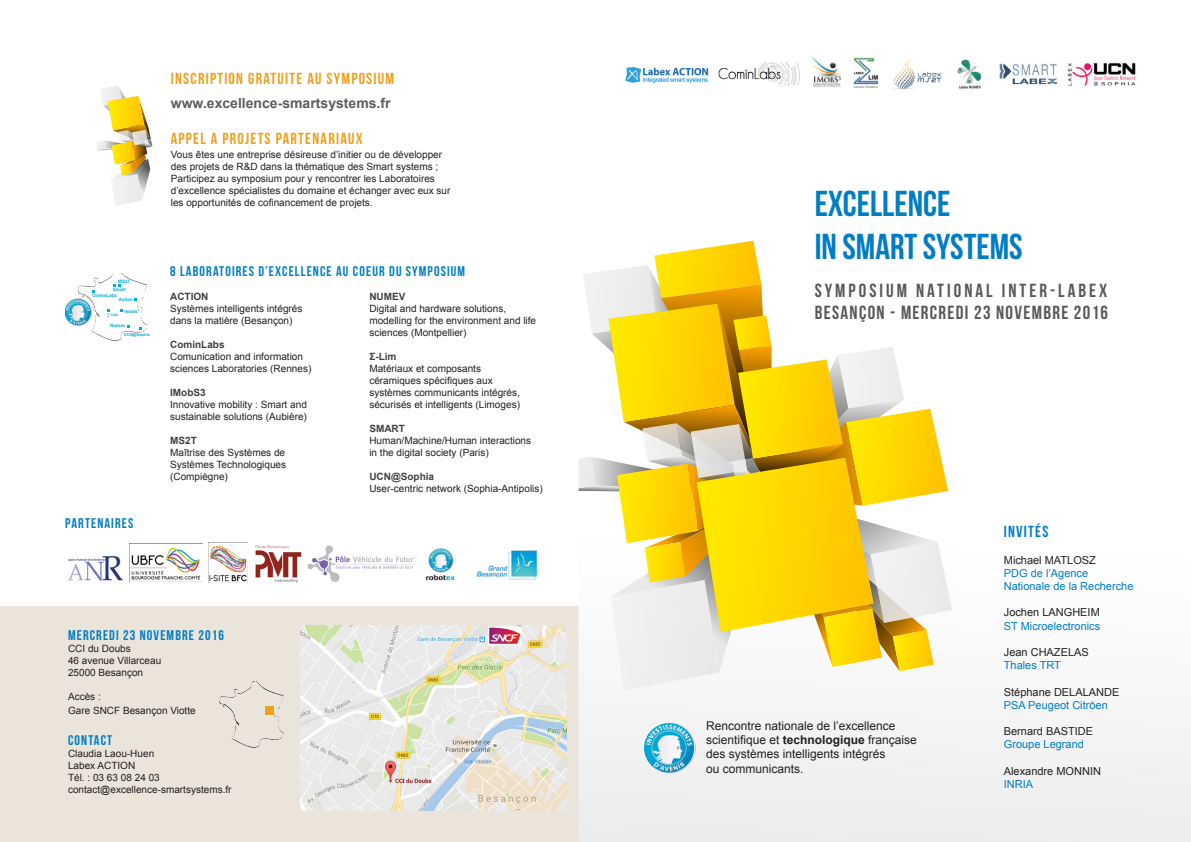
<style>
.page{position:relative;width:1191px;height:842px;background:#fff}
.page>*{position:absolute;margin:0;border:0;box-sizing:border-box;transform-origin:0 0}
.t1{font:36px/43.2px "Bebas Neue";color:#007dc3}
.t2{font:19px/22.8px "Bebas Neue";letter-spacing:.07em;color:#58595b}
.t3{font:16px "Bebas Neue";letter-spacing:.08em;color:#eba11f}
.t4{font:16px "Bebas Neue";letter-spacing:.08em;color:#007dc3}
.t5{font:14px "Bebas Neue";letter-spacing:.08em;color:#007dc3}
.t6{font:700 14px "Arial";color:#5d5e60}
.t7{font:12px/14.4px "Arial";color:#231f20}
.t8{font:11px/13.2px "Arial";color:#007dc3}
.t9{font:11px "Arial";color:#231f20}
.t10{font:10px/12px "Arial";color:#231f20}
.t11{font:700 10px "Arial";color:#414142}
.t12{font:700 4.6px/7.9px "Arial";color:#00acd5}
.t13{font:700 4px "Arial";color:#00acd5}
.s1{font-weight:700}
</style>
<div class="page">
<div style="left:0;top:607px;width:595px;height:235px;background:#eae4db"></div>
<svg style="left:578px;top:240px;width:613px;height:602px"></svg>
<svg style="left:578px;top:241px;width:374px;height:450px"></svg>
<img style="left:78px;top:274px;width:69px;height:66px">
<img style="left:66px;top:299px;width:26px;height:26px">
<svg style="left:113px;top:284px;width:8px;height:3px"></svg>
<img style="left:625px;top:56px;width:511px;height:33px">
<img style="left:300px;top:625px;width:266px;height:186px">
<img style="left:643px;top:722px;width:52px;height:51px">
<img style="left:208px;top:543px;width:40px;height:39px">
<img style="left:130px;top:543px;width:72px;height:37px">
<img style="left:426px;top:548px;width:29px;height:33px">
<img style="left:68px;top:556px;width:55px;height:25px">
<img style="left:255px;top:545px;width:47px;height:38px">
<img style="left:220px;top:680px;width:64px;height:68px">
<div style="left:265px;top:706px;width:9px;height:8px;background:#eba11f"></div>
<svg style="left:307px;top:545px;width:108px;height:37px"></svg>
<svg style="left:97px;top:86px;width:55px;height:120px"></svg>
<img style="left:476px;top:550px;width:62px;height:30px">
<h3 class="t3" style="left:171px;top:70px;width:225px">INSCRIPTION GRATUITE AU SYMPOSIUM</h3>
<h3 class="t6" style="left:171px;top:94px;width:221px">www.excellence-smartsystems.fr</h3>
<h3 class="t3" style="left:171px;top:130px;width:193px">APPEL A PROJETS PARTENARIAUX</h3>
<p class="t10" style="left:171px;top:149px;width:281px">Vous êtes une entreprise désireuse d’initier ou de développer des projets de R&amp;D dans la thématique des Smart systems ; Participez au symposium pour y rencontrer les Laboratoires d’excellence spécialistes du domaine et échanger avec eux sur les opportunités de cofinancement de projets.</p>
<p class="t12" style="left:113px;top:278px;width:19px;text-indent:5px">MS2T<br>Smart</p>
<p class="t12" style="left:92px;top:292px;width:26px">CominLabs</p>
<p class="t13" style="left:107px;top:312px;width:13px">∑-Lim</p>
<p class="t12" style="left:119px;top:296px;width:16px">Action</p>
<p class="t12" style="left:124px;top:307px;width:16px">Imobs<sup>3</sup></p>
<p class="t12" style="left:110px;top:322px;width:17px">Numev</p>
<p class="t13" style="left:124px;top:332px;width:27px">UCN@Sophia</p>
<h3 class="t5" style="left:65px;top:515px;width:70px">PARTENAIRES</h3>
<h3 class="t5" style="left:170px;top:263px;width:296px">8 LABORATOIRES D’EXCELLENCE AU COEUR DU SYMPOSIUM</h3>
<p class="t11" style="left:170px;top:290px;width:40px">ACTION</p>
<p class="t10" style="left:170px;top:303px;width:134px">Systèmes intelligents intégrés dans la matière (Besançon)</p>
<p class="t11" style="left:170px;top:338px;width:56px">CominLabs</p>
<p class="t10" style="left:170px;top:351px;width:143px">Comunication and information sciences Laboratories (Rennes)</p>
<p class="t11" style="left:170px;top:386px;width:37px">IMobS3</p>
<p class="t10" style="left:170px;top:399px;width:138px">Innovative mobility : Smart and sustainable solutions (Aubière)</p>
<p class="t11" style="left:170px;top:434px;width:28px">MS2T</p>
<p class="t10" style="left:170px;top:447px;width:117px;text-align:justify">Maîtrise des Systèmes de Systèmes Technologiques (Compiègne)</p>
<p class="t11" style="left:369px;top:290px;width:38px">NUMEV</p>
<p class="t10" style="left:369px;top:303px;width:168px">Digital and hardware solutions, modelling for the environment and life sciences (Montpellier)</p>
<p class="t11" style="left:369px;top:350px;width:29px">Σ-Lim</p>
<p class="t10" style="left:369px;top:363px;width:152px">Matériaux et composants céramiques spécifiques aux systèmes communicants intégrés, sécurisés et intelligents (Limoges)</p>
<p class="t11" style="left:369px;top:422px;width:37px">SMART</p>
<p class="t10" style="left:369px;top:435px;width:163px">Human/Machine/Human interactions in the digital society (Paris)</p>
<p class="t11" style="left:369px;top:470px;width:66px">UCN@Sophia</p>
<p class="t10" style="left:369px;top:483px;width:175px">User-centric network (Sophia-Antipolis)</p>
<h3 class="t5" style="left:68px;top:627px;width:157px">MERCREDI 23 NOVEMBRE 2016</h3>
<p class="t10" style="left:68px;top:642px;width:95px">CCI du Doubs<br>46 avenue Villarceau<br>25000 Besançon</p>
<p class="t10" style="left:68px;top:689px;width:129px;line-height:14.4px">Accès :<br>Gare SNCF Besançon Viotte</p>
<h3 class="t5" style="left:68px;top:733px;width:46px">CONTACT</h3>
<p class="t10" style="left:68px;top:748px;width:165px">Claudia Laou-Huen<br>Labex ACTION<br>Tél. : 03 63 08 24 03 contact@excellence-smartsystems.fr</p>
<h1 class="t1" style="left:814px;top:182px;width:209px">EXCELLENCE<br>IN SMART SYSTEMS</h1>
<h2 class="t2" style="left:814px;top:278px;width:295px">SYMPOSIUM NATIONAL INTER-LABEX<br>BESANÇON - MERCREDI 23 NOVEMBRE 2016</h2>
<p class="t7" style="left:706px;top:718px;width:212px">Rencontre nationale de l’excellence scientifique et <span class="s1">technologique</span> française des systèmes intelligents intégrés<br>ou communicants.</p>
<h3 class="t4" style="left:1003px;top:523px;width:46px">INVITÉS</h3>
<p class="t9" style="left:1003px;top:552px;width:94px">Michael MATLOSZ</p>
<p class="t8" style="left:1003px;top:566px;width:131px">PDG de l’Agence<br>Nationale de la Recherche</p>
<p class="t9" style="left:1003px;top:605px;width:97px">Jochen LANGHEIM</p>
<p class="t8" style="left:1003px;top:619px;width:98px">ST Microelectronics</p>
<p class="t9" style="left:1003px;top:645px;width:86px">Jean CHAZELAS</p>
<p class="t8" style="left:1003px;top:659px;width:59px">Thales TRT</p>
<p class="t9" style="left:1003px;top:684px;width:117px">Stéphane DELALANDE</p>
<p class="t8" style="left:1003px;top:698px;width:105px">PSA Peugeot Citröen</p>
<p class="t9" style="left:1003px;top:724px;width:91px">Bernard BASTIDE</p>
<p class="t8" style="left:1003px;top:738px;width:82px">Groupe Legrand</p>
<p class="t9" style="left:1003px;top:764px;width:99px">Alexandre MONNIN</p>
<p class="t8" style="left:1003px;top:778px;width:31px">INRIA</p>
</div>
